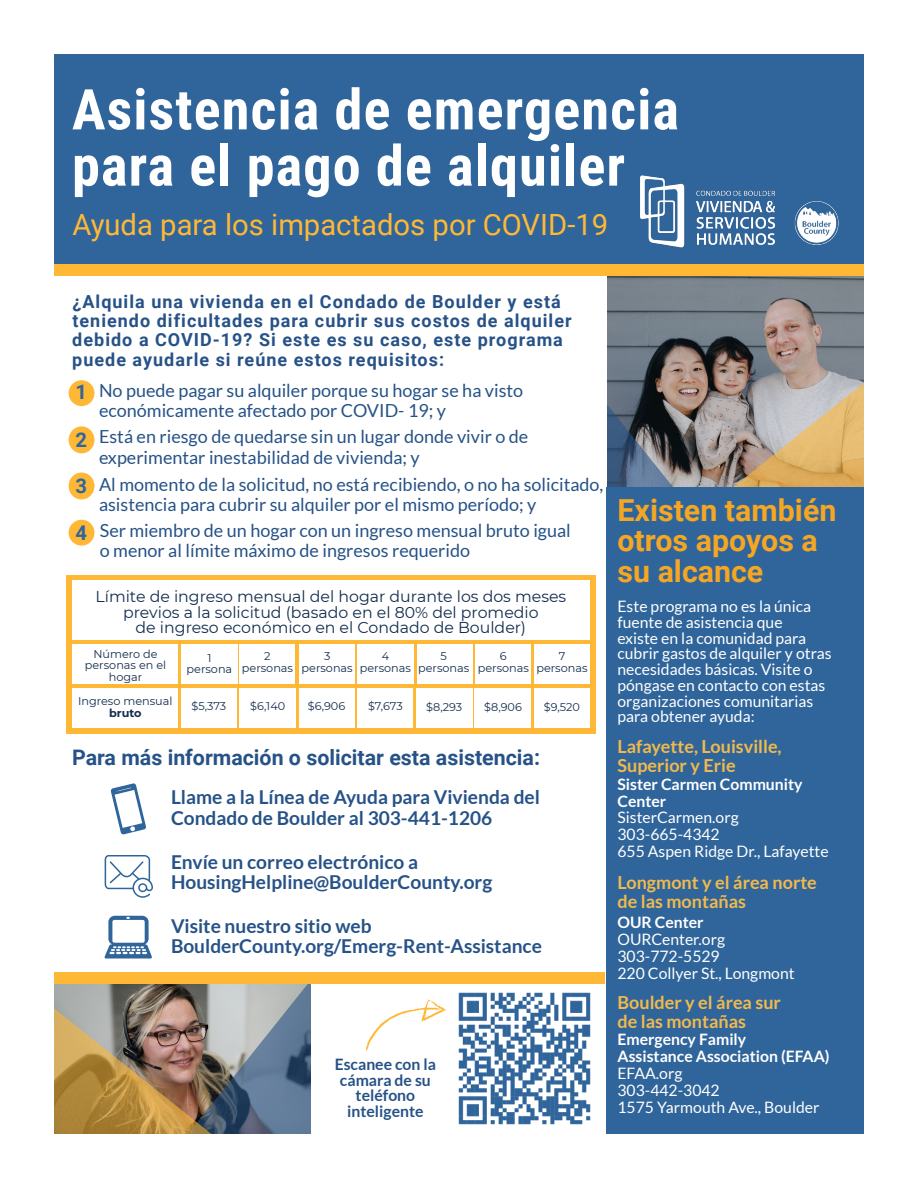
<style>
.page{position:relative;width:918px;height:1188px;background:#fff}
.page>*{position:absolute;margin:0;border:0;box-sizing:border-box;transform-origin:0 0}
.t1{font:700 56.25px/56.2px "Roboto Condensed";letter-spacing:.02em;color:#fff}
.t2{font:700 30.3px/30.3px "Roboto";color:#f5a623}
.t3{font:29.25px "Roboto";color:#ffb836}
.t4{font:700 21.3px "Roboto";color:#265287}
.t5{font:700 20.25px "Roboto";color:#30659b}
.t6{font:700 19.2px/20.2px "Lato";color:#265287}
.t7{font:18px/20.2px "Lato";color:#265287}
.t8{font:700 18px/19px "Roboto";letter-spacing:.055em;color:#265287}
.t9{font:700 18px/19px "Lato";color:#f2ba4d}
.t10{font:15.75px/16.8px "Lato";color:#fff}
.t11{font:15.75px/15.8px "Montserrat";color:#132d4d;text-align:center}
.t12{font:700 15.75px/15.8px "Lato";color:#265287;text-align:center}
.t13{font:11.25px/11.2px "Montserrat";color:#132d4d;text-align:center}
.s1{font-family:"Roboto";font-weight:700;font-size:20.25px;color:#30659b}
.s2{font-weight:700}
</style>
<div class="page">
<img style="left:607px;top:276px;width:257px;height:129px">
<svg style="left:607px;top:405px;width:60px;height:82px;background:#4a596e"></svg>
<svg style="left:667px;top:383px;width:197px;height:104px;background:#b39e84"></svg>
<div style="left:54px;top:54px;width:810px;height:210px;background:#30659b"></div>
<div style="left:54px;top:264px;width:810px;height:12px;background:#ffb836"></div>
<div style="left:69px;top:380px;width:25px;height:26px;background:#ffb836;border-radius:50%"></div>
<div style="left:69px;top:426px;width:25px;height:27px;background:#ffb836;border-radius:50%"></div>
<div style="left:69px;top:472px;width:25px;height:28px;background:#ffb836;border-radius:50%"></div>
<div style="left:69px;top:520px;width:25px;height:26px;background:#ffb836;border-radius:50%"></div>
<div style="left:606px;top:487px;width:258px;height:647px;background:#30659b"></div>
<div style="left:66px;top:575px;width:530px;height:159px;background:#ffb836"></div>
<div style="left:72px;top:580px;width:518px;height:60px;background:#fff"></div>
<div style="left:72px;top:688px;width:106px;height:40px;background:#fff"></div>
<div style="left:181px;top:688px;width:55px;height:40px;background:#fff"></div>
<div style="left:240px;top:688px;width:56px;height:40px;background:#fff"></div>
<div style="left:299px;top:688px;width:55px;height:40px;background:#fff"></div>
<div style="left:358px;top:688px;width:55px;height:40px;background:#fff"></div>
<div style="left:416px;top:688px;width:56px;height:40px;background:#fff"></div>
<div style="left:475px;top:688px;width:56px;height:40px;background:#fff"></div>
<div style="left:534px;top:688px;width:56px;height:40px;background:#fff"></div>
<div style="left:181px;top:645px;width:56px;height:39px;background:#fff"></div>
<div style="left:72px;top:645px;width:106px;height:39px;background:#fff"></div>
<div style="left:299px;top:645px;width:55px;height:39px;background:#fff"></div>
<div style="left:358px;top:645px;width:56px;height:39px;background:#fff"></div>
<div style="left:417px;top:645px;width:55px;height:39px;background:#fff"></div>
<div style="left:476px;top:645px;width:55px;height:39px;background:#fff"></div>
<div style="left:534px;top:645px;width:56px;height:39px;background:#fff"></div>
<div style="left:240px;top:645px;width:55px;height:39px;background:#fff"></div>
<svg style="left:219px;top:983px;width:93px;height:151px;background:#7a8a9b"></svg>
<img style="left:54px;top:983px;width:165px;height:151px">
<svg style="left:366px;top:999px;width:77px;height:52px"></svg>
<img style="left:443px;top:983px;width:162px;height:142px">
<div style="left:54px;top:972px;width:551px;height:11px;background:#ffb836"></div>
<svg style="left:111px;top:783px;width:35px;height:52px"></svg>
<svg style="left:105px;top:855px;width:48px;height:43px"></svg>
<svg style="left:104px;top:916px;width:48px;height:43px"></svg>
<img style="left:627px;top:175px;width:229px;height:150px">
<p class="t1" style="left:72px;top:79px;width:609px">Asistencia de emergencia para el pago de alquiler</p>
<p class="t3" style="left:72px;top:204px;width:537px">Ayuda para los impactados por COVID-19</p>
<p class="t8" style="left:72px;top:292px;width:501px">¿Alquila una vivienda en el Condado de Boulder y está teniendo dificultades para cubrir sus costos de alquiler debido a COVID-19? Si este es su caso, este programa puede ayudarle si reúne estos requisitos:</p>
<p class="t7" style="left:99px;top:380px;width:426px;text-indent:-24px"><span class="s1">1</span> No puede pagar su alquiler porque su hogar se ha visto económicamente afectado por COVID- 19; y</p>
<p class="t5" style="left:75px;top:425px;width:13px">2</p>
<p class="t5" style="left:75px;top:471px;width:13px">3</p>
<p class="t5" style="left:75px;top:519px;width:13px">4</p>
<p class="t7" style="left:99px;top:426px;width:431px">Está en riesgo de quedarse sin un lugar donde vivir o de experimentar inestabilidad de vivienda; y</p>
<p class="t7" style="left:99px;top:474px;width:506px">Al momento de la solicitud, no está recibiendo, o no ha solicitado, asistencia para cubrir su alquiler por el mismo período; y</p>
<p class="t7" style="left:100px;top:520px;width:473px">Ser miembro de un hogar con un ingreso mensual bruto igual o menor al límite máximo de ingresos requerido</p>
<p class="t11" style="left:96px;top:588px;width:472px">Límite de ingreso mensual del hogar durante los dos meses previos a la solicitud (basado en el 80% del promedio<br>de ingreso económico en el Condado de Boulder)</p>
<p class="t13" style="left:85px;top:648px;width:83px">Número de personas en el hogar</p>
<p class="t13" style="left:187px;top:651px;width:47px">1 persona</p>
<p class="t13" style="left:302px;top:650px;width:53px">3 personas</p>
<p class="t13" style="left:360px;top:650px;width:53px">4 personas</p>
<p class="t13" style="left:418px;top:650px;width:53px">5 personas</p>
<p class="t13" style="left:478px;top:650px;width:53px">6 personas</p>
<p class="t13" style="left:536px;top:650px;width:53px">7 personas</p>
<p class="t13" style="left:242px;top:650px;width:53px">2 personas</p>
<p class="t13" style="left:78px;top:695px;width:96px">Ingreso mensual <span class="s2">bruto</span></p>
<p class="t13" style="left:191px;top:700px;width:36px">$5,373</p>
<p class="t13" style="left:250px;top:700px;width:37px">$6,140</p>
<p class="t13" style="left:308px;top:700px;width:39px">$6,906</p>
<p class="t13" style="left:368px;top:700px;width:36px">$7,673</p>
<p class="t13" style="left:426px;top:701px;width:38px">$8,293</p>
<p class="t13" style="left:484px;top:701px;width:39px">$8,906</p>
<p class="t13" style="left:544px;top:701px;width:38px">$9,520</p>
<p class="t4" style="left:72px;top:743px;width:470px">Para más información o solicitar esta asistencia:</p>
<p class="t6" style="left:171px;top:787px;width:370px">Llame a la Línea de Ayuda para Vivienda del<br>Condado de Boulder al 303-441-1206</p>
<p class="t6" style="left:171px;top:851px;width:323px">Envíe un correo electrónico a<br>HousingHelpline@BoulderCounty.org</p>
<p class="t6" style="left:171px;top:915px;width:372px">Visite nuestro sitio web<br>BoulderCounty.org/Emerg-Rent-Assistance</p>
<p class="t12" style="left:335px;top:1056px;width:103px">Escanee con la cámara de su teléfono inteligente</p>
<p class="t2" style="left:618px;top:494px;width:220px">Existen también otros apoyos a su alcance</p>
<p class="t10" style="left:618px;top:598px;width:216px;line-height:15.8px">Este programa no es la única fuente de asistencia que<br>existe en la comunidad para cubrir gastos de alquiler y otras necesidades básicas. Visite o póngase en contacto con estas organizaciones comunitarias para obtener ayuda:</p>
<p class="t9" style="left:618px;top:736px;width:166px">Lafayette, Louisville,<br>Superior y Erie</p>
<p class="t10" style="left:618px;top:776px;width:213px"><span class="s2">Sister Carmen Community<br>Center<br></span>SisterCarmen.org<br>303-665-4342<br>655 Aspen Ridge Dr., Lafayette</p>
<p class="t9" style="left:618px;top:872px;width:201px">Longmont y el área norte de las montañas</p>
<p class="t10" style="left:618px;top:914px;width:179px"><span class="s2">OUR Center<br></span>OURCenter.org<br>303-772-5529<br>220 Collyer St., Longmont</p>
<p class="t9" style="left:618px;top:993px;width:165px">Boulder y el área sur de las montañas</p>
<p class="t10" style="left:618px;top:1031px;width:214px"><span class="s2">Emergency Family<br>Assistance Association (EFAA)<br></span>EFAA.org<br>303-442-3042<br>1575 Yarmouth Ave., Boulder</p>
</div>
